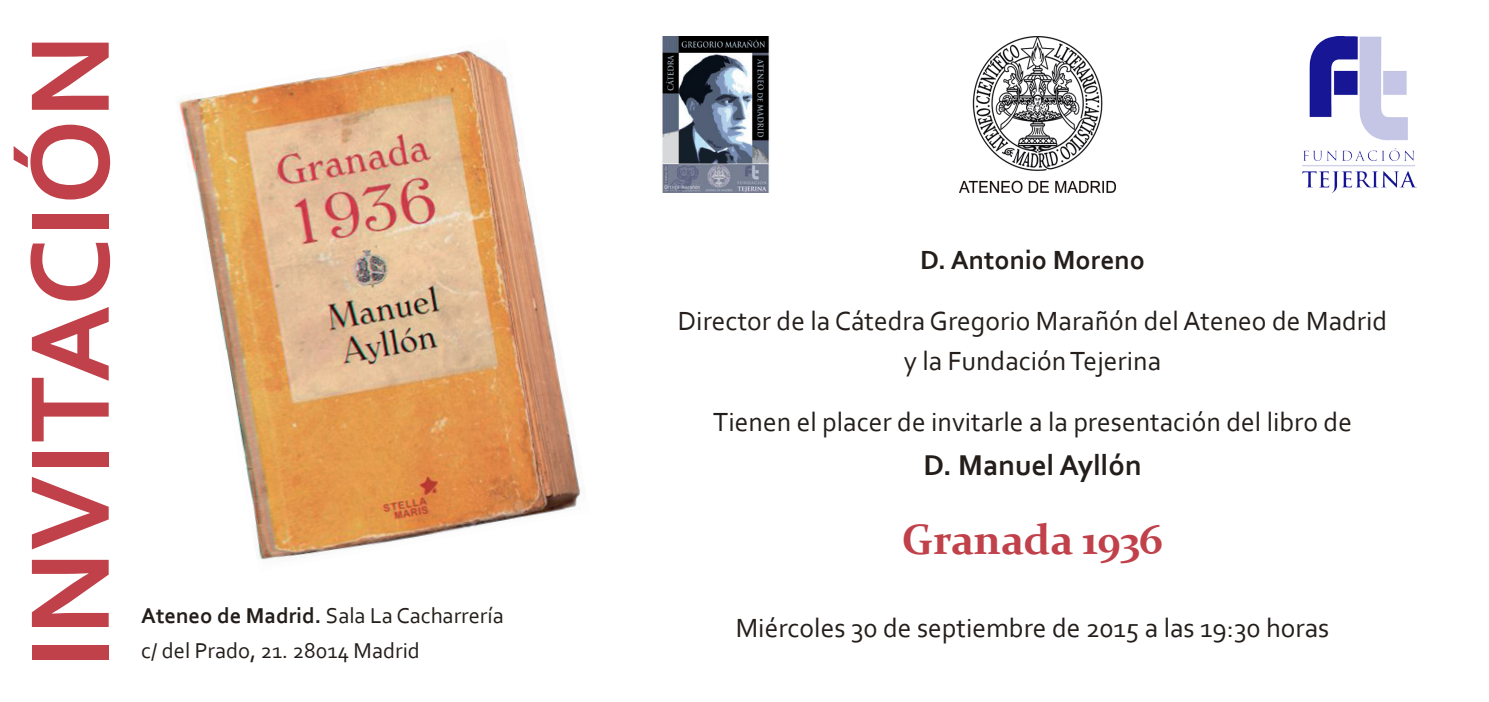
<style>
.page{position:relative;width:1489px;height:702px;background:#fff}
.page>*{position:absolute;margin:0;border:0;box-sizing:border-box;transform-origin:0 0}
.t1{font:700 117.5px "Corbel";color:#c0414a}
.t2{font:700 42.5px "Constantia";color:#c0414a}
.t3{font:700 30px "Corbel";color:#241e1b}
.t4{font:27.5px/40px "Corbel";color:#241e1b;text-align:center}
.t5{font:700 27.5px "Corbel";color:#241e1b}
.t6{font:22.5px "Corbel";color:#241e1b}
.s1{font-weight:700}
</style>
<div class="page">
<img style="left:660px;top:36px;width:110px;height:156px">
<img style="left:959px;top:36px;width:156px;height:156px">
<img style="left:1302px;top:36px;width:114px;height:156px">
<img style="left:179px;top:50px;width:402px;height:510px">
<h1 class="t1" style="left:-3px;top:668px;width:636px;rotate:-90deg">INVITACIÓN</h1>
<p class="t6" style="left:141px;top:601px;width:364px"><span class="s1">Ateneo de Madrid.</span> Sala La Cacharrería</p>
<p class="t6" style="left:141px;top:636px;width:280px">c/ del Prado, 21. 28014 Madrid</p>
<p class="t5" style="left:920px;top:242px;width:226px">D. Antonio Moreno</p>
<p class="t4" style="left:677px;top:300px;width:711px">Director de la Cátedra Gregorio Marañón del Ateneo de Madrid y la Fundación Tejerina</p>
<p class="t4" style="left:713px;top:401px;width:640px">Tienen el placer de invitarle a la presentación del libro de</p>
<p class="t3" style="left:923px;top:446px;width:220px">D. Manuel Ayllón</p>
<h2 class="t2" style="left:901px;top:510px;width:263px">Granada 1936</h2>
<p class="t4" style="left:735px;top:606px;width:595px">Miércoles 30 de septiembre de 2015 a las 19:30 horas</p>
</div>
